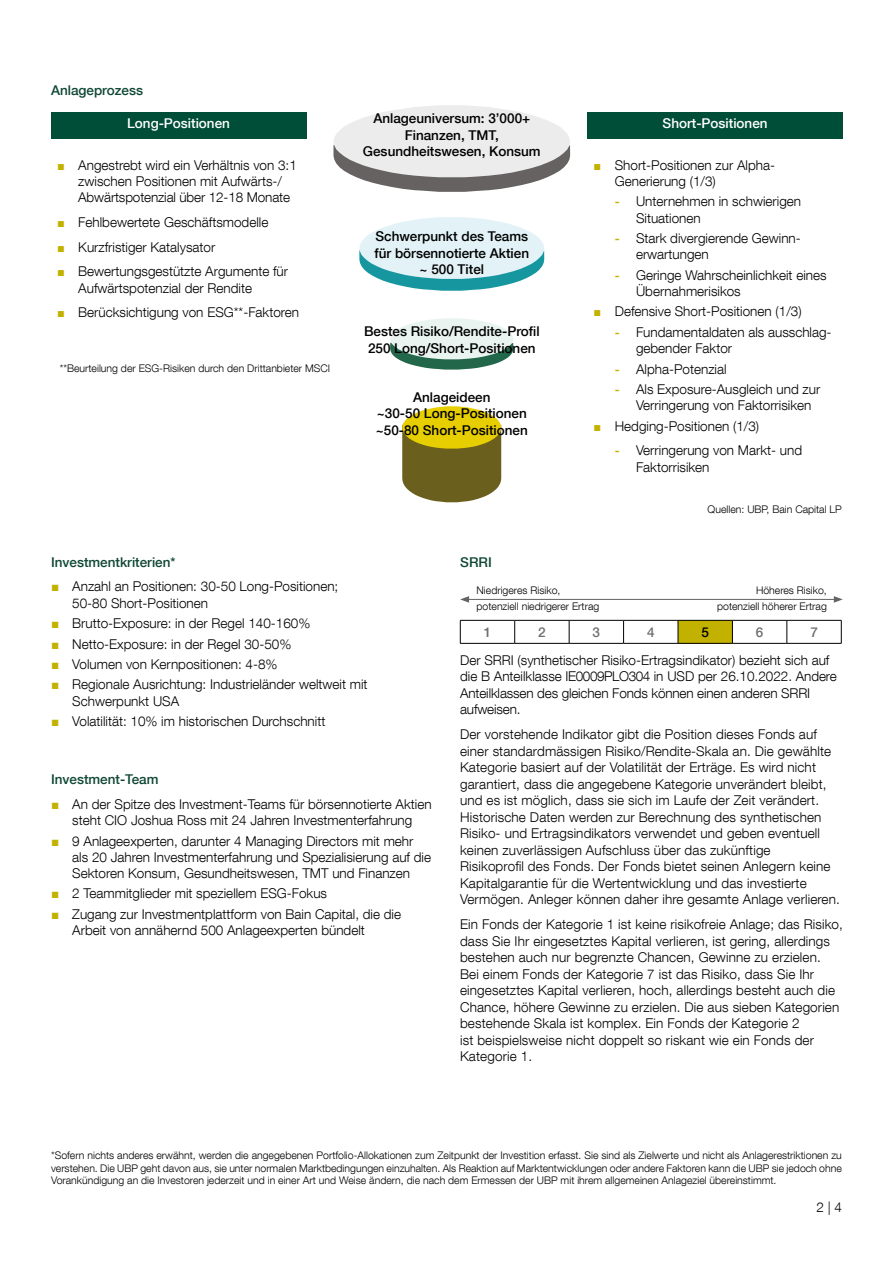
<style>
.page{position:relative;width:893px;height:1263px;background:#fff}
.page>*{position:absolute;margin:0;border:0;box-sizing:border-box;transform-origin:0 0}
.t1{font:300 13.5px/16.5px "Helvetica Neue LT Com";color:#000}
.t2{font:500 13.5px/16.5px "Helvetica Neue LT Com";color:#000;text-align:center}
.t3{font:500 13.5px "Helvetica Neue LT Com";color:#0f4735}
.t4{font:500 13.5px "Helvetica Neue LT Com";color:#fff}
.t5{font:500 13.5px "Helvetica Neue LT Com";color:#706f6f}
.t6{font:300 10.5px/16.5px "Helvetica Neue LT Com";color:#000}
.s1{font-family:"Arial";font-weight:400;font-size:12.9px;color:#c3b100}
.s2{font-weight:500;font-size:12.9px;color:#c3b100}
.s3{font-family:"Arial";font-weight:400;color:#c3b100}
</style>
<div class="page">
<div style="left:51px;top:113px;width:255px;height:26px;background:#004e37"></div>
<div style="left:587px;top:113px;width:256px;height:26px;background:#004e37"></div>
<svg style="left:402px;top:406px;width:99px;height:96px;background:#a5952a"></svg>
<svg style="left:333px;top:105px;width:237px;height:87px"></svg>
<svg style="left:359px;top:217px;width:185px;height:74px"></svg>
<svg style="left:390px;top:318px;width:123px;height:52px"></svg>
<div style="left:678px;top:620px;width:54px;height:23px;background:#c3b100"></div>
<hr style="left:460px;top:620px;width:55px;height:1px;background:#000">
<svg style="left:460px;top:620px;width:1px;height:23px"></svg>
<hr style="left:515px;top:620px;width:54px;height:1px;background:#000">
<svg style="left:514px;top:620px;width:1px;height:23px"></svg>
<hr style="left:569px;top:620px;width:55px;height:1px;background:#000">
<svg style="left:569px;top:620px;width:1px;height:23px"></svg>
<hr style="left:624px;top:620px;width:54px;height:1px;background:#000">
<svg style="left:623px;top:620px;width:1px;height:23px"></svg>
<hr style="left:678px;top:620px;width:54px;height:1px;background:#000">
<svg style="left:678px;top:620px;width:1px;height:23px"></svg>
<hr style="left:732px;top:620px;width:55px;height:1px;background:#000">
<svg style="left:732px;top:620px;width:1px;height:23px"></svg>
<hr style="left:787px;top:620px;width:54px;height:1px;background:#000">
<svg style="left:787px;top:620px;width:1px;height:23px"></svg>
<svg style="left:841px;top:620px;width:1px;height:23px"></svg>
<hr style="left:460px;top:643px;width:55px;height:1px;background:#000">
<hr style="left:515px;top:643px;width:54px;height:1px;background:#000">
<hr style="left:569px;top:643px;width:55px;height:1px;background:#000">
<hr style="left:624px;top:643px;width:54px;height:1px;background:#000">
<hr style="left:678px;top:643px;width:54px;height:1px;background:#000">
<hr style="left:732px;top:643px;width:55px;height:1px;background:#000">
<hr style="left:787px;top:643px;width:54px;height:1px;background:#000">
<hr style="left:467px;top:599px;width:369px;height:1px;background:#646363">
<svg style="left:460px;top:596px;width:9px;height:7px"></svg>
<svg style="left:834px;top:596px;width:9px;height:7px"></svg>
<p class="t3" style="left:51px;top:82px;width:94px">Anlageprozess</p>
<p class="t4" style="left:127px;top:115px;width:104px">Long-Positionen</p>
<p class="t1" style="left:78px;top:157px;width:220px;text-indent:-21px"><span class="s1">■</span> Angestrebt wird ein Verhältnis von 3:1 zwischen Positionen mit Aufwärts-/<br>Abwärtspotenzial über 12-18 Monate</p>
<p class="t1" style="left:57px;top:214px;width:213px"><span class="s1">■</span> Fehlbewertete Geschäftsmodelle</p>
<p class="t1" style="left:57px;top:238px;width:160px"><span class="s1">■</span> Kurzfristiger Katalysator</p>
<p class="t1" style="left:78px;top:263px;width:211px;text-indent:-21px"><span class="s1">■</span> Bewertungsgestützte Argumente für<br>Aufwärtspotenzial der Rendite</p>
<p class="t1" style="left:57px;top:304px;width:244px"><span class="s1">■</span> Berücksichtigung von ESG**-Faktoren</p>
<p class="t6" style="left:60px;top:359px;width:272px">**Beurteilung der ESG-Risiken durch den Drittanbieter MSCI</p>
<p class="t2" style="left:363px;top:110px;width:179px">Anlageuniversum: 3’000+<br>Finanzen, TMT,<br>Gesundheitswesen, Konsum</p>
<p class="t2" style="left:374px;top:228px;width:156px">Schwerpunkt des Teams für börsennotierte Aktien ~ 500 Titel</p>
<p class="t2" style="left:364px;top:323px;width:177px;text-align:left">Bestes Risiko/Rendite-Profil<br>250 Long/Short-Positionen</p>
<p class="t2" style="left:376px;top:388px;width:154px">Anlageideen<br>~30-50 Long-Positionen ~50-80 Short-Positionen</p>
<p class="t4" style="left:663px;top:115px;width:107px">Short-Positionen</p>
<p class="t1" style="left:615px;top:157px;width:162px;text-indent:-21px"><span class="s1">■</span> Short-Positionen zur Alpha-<br>Generierung (1/3)</p>
<p class="t1" style="left:636px;top:193px;width:167px;text-indent:-21px"><span class="s2">-</span> Unternehmen in schwierigen<br>Situationen</p>
<p class="t1" style="left:636px;top:230px;width:165px;text-indent:-21px"><span class="s2">-</span> Stark divergierende Gewinn&shy;erwartungen</p>
<p class="t1" style="left:636px;top:267px;width:192px;text-indent:-21px"><span class="s2">-</span> Geringe Wahrscheinlichkeit eines<br>Übernahmerisikos</p>
<p class="t1" style="left:593px;top:303px;width:210px"><span class="s1">■</span> Defensive Short-Positionen (1/3)</p>
<p class="t1" style="left:636px;top:324px;width:197px;text-indent:-21px"><span class="s2">-</span> Fundamentaldaten als ausschlag&shy;gebender Faktor</p>
<p class="t1" style="left:615px;top:360px;width:113px"><span class="s2">-</span> Alpha-Potenzial</p>
<p class="t1" style="left:636px;top:381px;width:186px;text-indent:-21px"><span class="s2">-</span> Als Exposure-Ausgleich und zur<br>Verringerung von Faktorrisiken</p>
<p class="t1" style="left:593px;top:417px;width:167px"><span class="s1">■</span> Hedging-Positionen (1/3)</p>
<p class="t1" style="left:636px;top:442px;width:168px;text-indent:-21px"><span class="s2">-</span> Verringerung von Markt- und<br>Faktorrisiken</p>
<p class="t6" style="left:708px;top:501px;width:136px">Quellen: UBP, Bain Capital LP</p>
<p class="t3" style="left:51px;top:554px;width:126px">Investmentkriterien*</p>
<p class="t1" style="left:72px;top:578px;width:268px;text-indent:-21px"><span class="s3">■</span> Anzahl an Positionen: 30-50 Long-Positionen;<br>50-80 Short-Positionen</p>
<p class="t1" style="left:51px;top:615px;width:261px"><span class="s3">■</span> Brutto-Exposure: in der Regel 140-160%</p>
<p class="t1" style="left:51px;top:635px;width:242px"><span class="s3">■</span> Netto-Exposure: in der Regel 30-50%</p>
<p class="t1" style="left:51px;top:656px;width:228px"><span class="s3">■</span> Volumen von Kernpositionen: 4-8%</p>
<p class="t1" style="left:72px;top:676px;width:297px;text-indent:-21px"><span class="s3">■</span> Regionale Ausrichtung: Industrieländer weltweit mit<br>Schwerpunkt USA</p>
<p class="t1" style="left:51px;top:713px;width:276px"><span class="s3">■</span> Volatilität: 10% im historischen Durchschnitt</p>
<p class="t3" style="left:51px;top:771px;width:109px">Investment-Team</p>
<p class="t1" style="left:51px;top:796px;width:382px;text-align:center"><span class="s3">■</span> An der Spitze des Investment-Teams für börsennotierte Aktien steht CIO Joshua Ross mit 24 Jahren Investmenterfahrung</p>
<p class="t1" style="left:72px;top:832px;width:360px;text-indent:-21px"><span class="s3">■</span> 9 Anlageexperten, darunter 4 Managing Directors mit mehr als 20 Jahren Investmenterfahrung und Spezialisierung auf die<br>Sektoren Konsum, Gesundheitswesen, TMT und Finanzen</p>
<p class="t1" style="left:51px;top:885px;width:278px"><span class="s3">■</span> 2 Teammitglieder mit speziellem ESG-Fokus</p>
<p class="t1" style="left:72px;top:906px;width:330px;text-indent:-21px"><span class="s3">■</span> Zugang zur Investmentplattform von Bain Capital, die die<br>Arbeit von annähernd 500 Anlageexperten bündelt</p>
<p class="t3" style="left:460px;top:554px;width:33px">SRRI</p>
<p class="t6" style="left:477px;top:581px;width:124px">Niedrigeres Risiko, potenziell niedrigerer Ertrag</p>
<p class="t6" style="left:717px;top:581px;width:111px;text-align:right">Höheres Risiko, potenziell höherer Ertrag</p>
<p class="t5" style="left:484px;top:624px;width:9px">1</p>
<p class="t5" style="left:538px;top:624px;width:9px">2</p>
<p class="t5" style="left:593px;top:624px;width:9px">3</p>
<p class="t5" style="left:647px;top:624px;width:9px">4</p>
<p class="t2" style="left:701px;top:623px;width:9px">5</p>
<p class="t5" style="left:756px;top:624px;width:9px">6</p>
<p class="t5" style="left:810px;top:624px;width:9px">7</p>
<p class="t1" style="left:460px;top:651px;width:378px">Der SRRI (synthetischer Risiko-Ertragsindikator) bezieht sich auf die B Anteilklasse IE0009PLO304 in USD per 26.10.2022. Andere Anteilklassen des gleichen Fonds können einen anderen SRRI aufweisen.</p>
<p class="t1" style="left:460px;top:726px;width:381px">Der vorstehende Indikator gibt die Position dieses Fonds auf einer standardmässigen Risiko/Rendite-Skala an. Die gewählte Kategorie basiert auf der Volatilität der Erträge. Es wird nicht garantiert, dass die angegebene Kategorie unverändert bleibt, und es ist möglich, dass sie sich im Laufe der Zeit verändert.<br>Historische Daten werden zur Berechnung des synthetischen Risiko- und Ertragsindikators verwendet und geben eventuell keinen zuverlässigen Aufschluss über das zukünftige<br>Risikoprofil des Fonds. Der Fonds bietet seinen Anlegern keine Kapitalgarantie für die Wertentwicklung und das investierte Vermögen. Anleger können daher ihre gesamte Anlage verlieren.</p>
<p class="t1" style="left:460px;top:916px;width:384px">Ein Fonds der Kategorie 1 ist keine risikofreie Anlage; das Risiko, dass Sie Ihr eingesetztes Kapital verlieren, ist gering, allerdings bestehen auch nur begrenzte Chancen, Gewinne zu erzielen.<br>Bei einem Fonds der Kategorie 7 ist das Risiko, dass Sie Ihr eingesetztes Kapital verlieren, hoch, allerdings besteht auch die Chance, höhere Gewinne zu erzielen. Die aus sieben Kategorien bestehende Skala ist komplex. Ein Fonds der Kategorie 2<br>ist beispielsweise nicht doppelt so riskant wie ein Fonds der Kategorie 1.</p>
<p class="t6" style="left:51px;top:1149px;width:792px;line-height:12.6px;text-align:justify">*Sofern nichts anderes erwähnt, werden die angegebenen Portfolio-Allokationen zum Zeitpunkt der Investition erfasst. Sie sind als Zielwerte und nicht als Anlagerestriktionen zu verstehen. Die UBP geht davon aus, sie unter normalen Marktbedingungen einzuhalten. Als Reaktion auf Marktentwicklungen oder andere Faktoren kann die UBP sie jedoch ohne Vorankündigung an die Investoren jederzeit und in einer Art und Weise ändern, die nach dem Ermessen der UBP mit ihrem allgemeinen Anlageziel übereinstimmt.</p>
<p class="t1" style="left:816px;top:1199px;width:27px">2 | 4</p>
</div>
